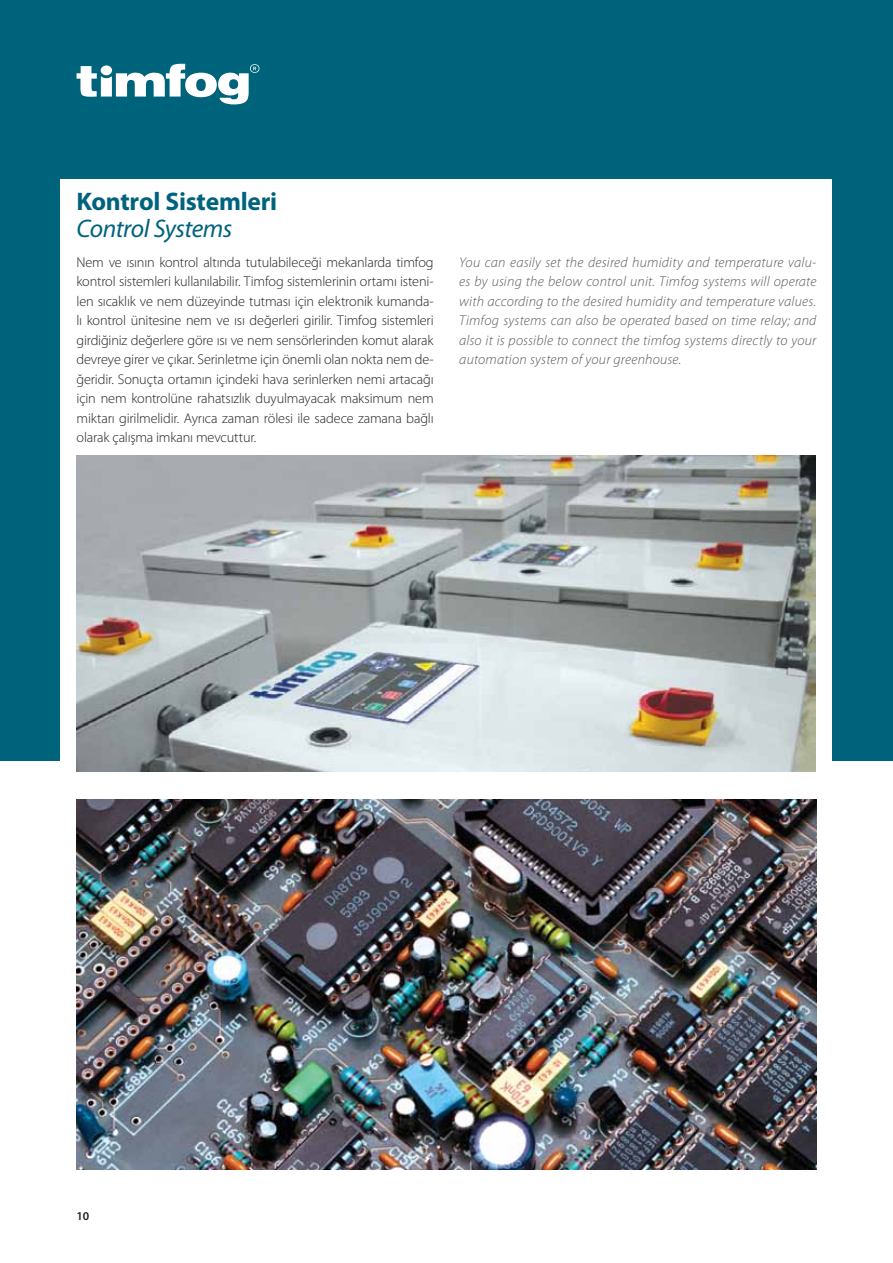
<style>
.page{position:relative;width:893px;height:1263px;background:#fff}
.page>*{position:absolute;margin:0;border:0;box-sizing:border-box;transform-origin:0 0}
.t1{font:700 25.5px "Myriad Pro";letter-spacing:-.01em;color:#00637c}
.t2{font:italic 25.5px "Myriad Pro";letter-spacing:-.02em;color:#00637c}
.t3{font:300 14.25px/19.5px "Myriad Pro";letter-spacing:-.015em;color:#231f20;text-align:justify}
.t4{font:italic 300 14.25px/19.5px "Myriad Pro";letter-spacing:.015em;color:#58595b;text-align:justify}
.t5{font:600 12px "Myriad Pro";color:#231f20}
</style>
<div class="page">
<div style="left:0;top:0;width:893px;height:760px;background:#00637c"></div>
<div style="left:61px;top:179px;width:771px;height:990px;background:#fff"></div>
<img style="left:77px;top:799px;width:739px;height:370px">
<img style="left:77px;top:455px;width:738px;height:317px">
<svg style="left:77px;top:64px;width:182px;height:40px"></svg>
<h1 class="t1" style="left:77px;top:185px;width:202px">Kontrol Sistemleri</h1>
<h1 class="t2" style="left:77px;top:213px;width:157px">Control Systems</h1>
<p class="t3" style="left:77px;top:252px;width:359px">Nem ve ısının kontrol altında tutulabileceği mekanlarda timfog kontrol sistemleri kullanılabilir. Timfog sistemlerinin ortamı isteni&shy;len sıcaklık ve nem düzeyinde tutması için elektronik kumanda&shy;lı kontrol ünitesine nem ve ısı değerleri girilir. Timfog sistemleri girdiğiniz değerlere göre ısı ve nem sensörlerinden komut alarak devreye girer ve çıkar. Serinletme için önemli olan nokta nem de&shy;ğeridir. Sonuçta ortamın içindeki hava serinlerken nemi artacağı için nem kontrolüne rahatsızlık duyulmayacak maksimum nem miktarı girilmelidir. Ayrıca zaman rölesi ile sadece zamana bağlı olarak çalışma imkanı mevcuttur.</p>
<p class="t4" style="left:459px;top:252px;width:359px">You can easily set the desired humidity and temperature valu&shy;es by using the below control unit. Timfog systems will operate with according to the desired humidity and temperature values.<br>Timfog systems can also be operated based on time relay; and also it is possible to connect the timfog systems directly to your automation system of your greenhouse.</p>
<p class="t5" style="left:77px;top:1209px;width:14px">10</p>
</div>
